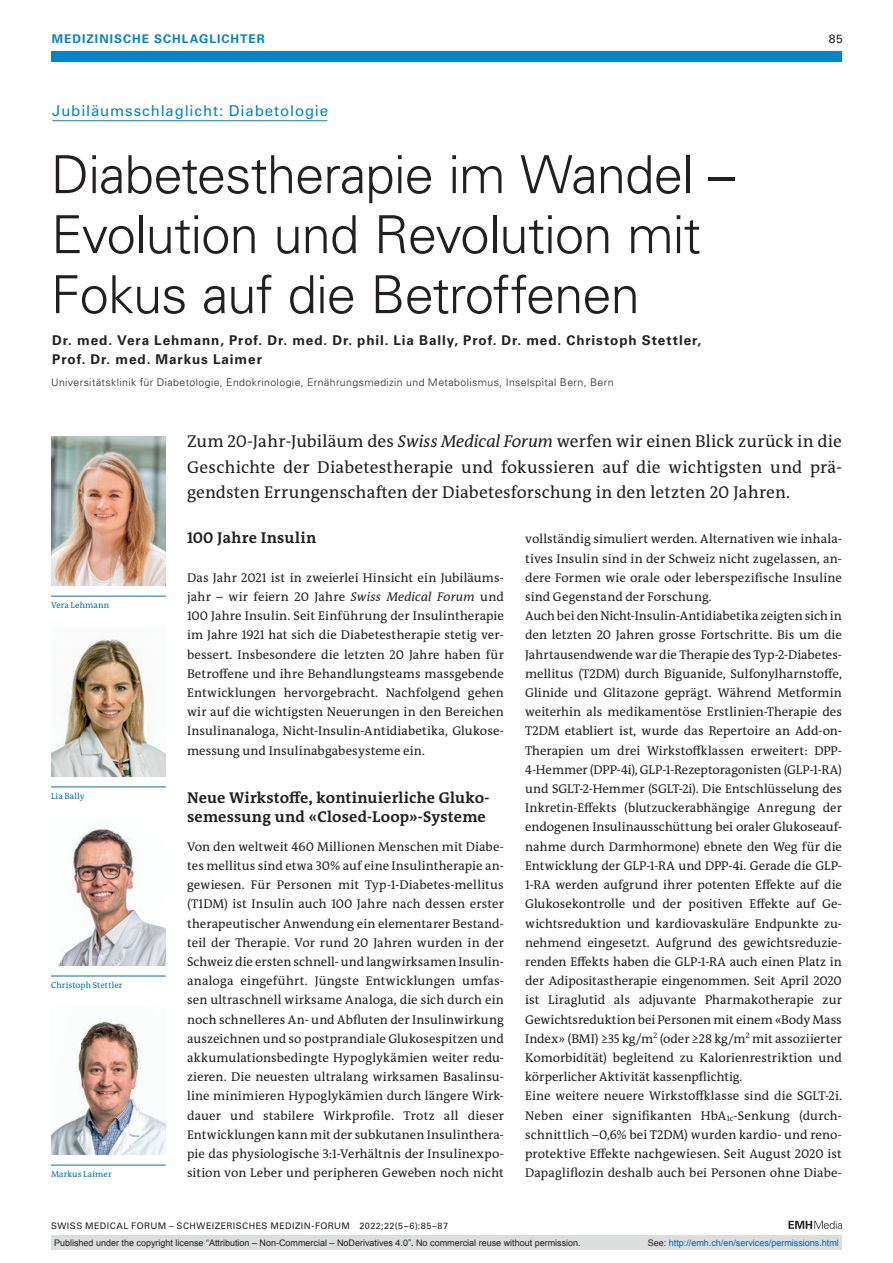
<style>
.page{position:relative;width:893px;height:1263px;background:#fff}
.page>*{position:absolute;margin:0;border:0;box-sizing:border-box;transform-origin:0 0}
.article-title{font:300 52.5px/60px "Univers LT Std";letter-spacing:-.02em;color:#231f20}
.section-pl{font:17.25px/25.5px "The Antiqua B W5 Plain";letter-spacing:.01em;color:#231f20;text-align:justify}
.section-h1{font:700 15.75px/19.2px "The Antiqua B W7";letter-spacing:.01em;color:#231f20}
.pre-heading{font:15px "Univers LT Std";letter-spacing:.055em;color:#0084ca}
.author-notes{font:700 13.5px/19.2px "Univers LT Std";letter-spacing:.065em;color:#231f20}
.section-pn{font:12.75px/19.2px "The Antiqua B W5 Plain";letter-spacing:.005em;color:#231f20;text-align:justify}
.ressort{font:700 12px "Univers LT Std";letter-spacing:.085em;color:#0084ca}
.ressort-2{font:12px "Univers LT Std";color:#231f20}
.aff{font:300 10.5px "Univers LT Std";letter-spacing:.04em;color:#231f20}
.t1{font:9px "Arial";color:#231f20}
.fusszeile{font:9px "Univers LT Std";letter-spacing:.05em;color:#231f20}
.t2{font:9px "Arial";color:#0066b3}
.portrait-caption{font:8.7px "The Antiqua B W5 Plain";letter-spacing:.01em;color:#0072b2}
.s1{font-style:italic}
.s2{color:#231f20}
</style>
<div class="page">
<div style="left:51px;top:51px;width:791px;height:11px;background:#0084ca"></div>
<svg style="left:788px;top:1221px;width:54px;height:8px"></svg>
<hr style="left:52px;top:120px;width:275px;height:1px;background:#0084ca">
<hr style="left:51px;top:976px;width:115px;height:1px;background:#0072b2">
<img style="left:58px;top:827px;width:108px;height:138px">
<hr style="left:51px;top:596px;width:115px;height:1px;background:#0072b2">
<img style="left:51px;top:437px;width:115px;height:149px">
<hr style="left:51px;top:1165px;width:115px;height:1px;background:#0072b2">
<img style="left:51px;top:1017px;width:115px;height:137px">
<hr style="left:51px;top:787px;width:115px;height:1px;background:#0072b2">
<img style="left:51px;top:636px;width:115px;height:140px">
<div style="left:51px;top:1235px;width:791px;height:15px;background:#dcdddf"></div>
<p class="ressort" style="left:52px;top:31px;width:215px">MEDIZINISCHE SCHLAGLICHTER</p>
<p class="ressort-2" style="left:829px;top:31px;width:16px">85</p>
<p class="pre-heading" style="left:52px;top:102px;width:277px">Jubiläumsschlaglicht: Diabetologie</p>
<p class="article-title" style="left:51px;top:145px;width:685px">Diabetestherapie im Wandel –<br>Evolution und Revolution mit<br>Fokus auf die Betroffenen</p>
<p class="author-notes" style="left:52px;top:331px;width:651px">Dr. med. Vera Lehmann, Prof. Dr. med. Dr. phil. Lia Bally, Prof. Dr. med. Christoph Stettler,<br>Prof. Dr. med. Markus Laimer</p>
<p class="aff" style="left:51px;top:376px;width:564px">Universitätsklinik für Diabetologie, Endokrinologie, Ernährungsmedizin und Metabolismus, Inselspital Bern, Bern</p>
<p class="portrait-caption" style="left:51px;top:600px;width:60px">Vera Lehmann</p>
<p class="portrait-caption" style="left:51px;top:791px;width:35px">Lia Bally</p>
<p class="portrait-caption" style="left:51px;top:980px;width:73px">Christoph Stettler</p>
<p class="portrait-caption" style="left:51px;top:1169px;width:62px">Markus Laimer</p>
<p class="section-pl" style="left:187px;top:429px;width:656px">Zum 20-Jahr-Jubiläum des <span class="s1">Swiss Medical Forum</span> werfen wir einen Blick zurück in die Geschichte der Diabetestherapie und fokussieren auf die wichtigsten und prä&shy;gendsten Errungenschaften der Diabetesforschung in den letzten 20 Jahren.</p>
<p class="section-h1" style="left:187px;top:529px;width:131px">100 Jahre Insulin</p>
<p class="section-pn" style="left:187px;top:568px;width:318px">Das Jahr 2021 ist in zweierlei Hinsicht ein Jubiläums&shy;jahr – wir feiern 20 Jahre <span class="s1">Swiss Medical Forum</span> und 100 Jahre Insulin. Seit Einführung der Insulintherapie im Jahre 1921 hat sich die Diabetestherapie stetig ver&shy;bessert. Insbesondere die letzten 20 Jahre haben für Betroffene und ihre Behandlungsteams massgebende Entwicklungen hervorgebracht. Nachfolgend gehen wir auf die wichtigsten Neuerungen in den Bereichen Insulinanaloga, Nicht-Insulin-Antidiabetika, Glukose&shy;messung und Insulinabgabesysteme ein.</p>
<p class="section-h1" style="left:187px;top:788px;width:304px">Neue Wirkstoffe, kontinuierliche Gluko&shy;semessung und «Closed-Loop»-Systeme</p>
<p class="section-pn" style="left:187px;top:837px;width:318px">Von den weltweit 460 Millionen Menschen mit Diabe&shy;tes mellitus sind etwa 30% auf eine Insulintherapie an&shy;gewiesen. Für Personen mit Typ-1-Diabetes-mellitus (T1DM) ist Insulin auch 100 Jahre nach dessen erster therapeutischer Anwendung ein elementarer Bestand&shy;teil der Therapie. Vor rund 20 Jahren wurden in der Schweiz die ersten schnell- und langwirksamen Insulin&shy;analoga eingeführt. Jüngste Entwicklungen umfas&shy;sen ultraschnell wirksame Analoga, die sich durch ein noch schnelleres An- und Abfluten der Insulinwirkung auszeichnen und so postprandiale Glukosespitzen und akkumulationsbedingte Hypoglykämien weiter redu&shy;zieren. Die neuesten ultralang wirksamen Basalinsu&shy;line minimieren Hypoglykämien durch längere Wirk&shy;dauer und stabilere Wirkprofile. Trotz all dieser Entwicklungen kann mit der subkutanen Insulinthera&shy;pie das physiologische 3:1-Verhältnis der Insulinexpo&shy;sition von Leber und peripheren Geweben noch nicht</p>
<p class="section-pn" style="left:525px;top:530px;width:318px">vollständig simuliert werden. Alternativen wie inhala&shy;tives Insulin sind in der Schweiz nicht zugelassen, an&shy;dere Formen wie orale oder leberspezifische Insuline sind Gegenstand der Forschung.</p>
<p class="section-pn" style="left:525px;top:606px;width:318px">Auch bei den Nicht-Insulin-Antidiabetika zeigten sich in den letzten 20 Jahren grosse Fortschritte. Bis um die Jahrtausendwende war die Therapie des Typ-2-Diabetes&shy;mellitus (T2DM) durch Biguanide, Sulfonylharnstoffe, Glinide und Glitazone geprägt. Während Metformin weiterhin als medikamentöse Erstlinien-Therapie des T2DM etabliert ist, wurde das Repertoire an Add-on-Therapien um drei Wirkstoffklassen erweitert: DPP-4-Hemmer (DPP-4i), GLP-1-Rezeptoragonisten (GLP-1-RA) und SGLT-2-Hemmer (SGLT-2i). Die Entschlüsselung des Inkretin-Effekts (blutzuckerabhängige Anregung der endogenen Insulinausschüttung bei oraler Glukoseauf&shy;nahme durch Darmhormone) ebnete den Weg für die Entwicklung der GLP-1-RA und DPP-4i. Gerade die GLP-1-RA werden aufgrund ihrer potenten Effekte auf die Glukosekontrolle und der positiven Effekte auf Ge&shy;wichtsreduktion und kardiovaskuläre Endpunkte zu&shy;nehmend eingesetzt. Aufgrund des gewichtsreduzie&shy;renden Effekts haben die GLP-1-RA auch einen Platz in der Adipositastherapie eingenommen. Seit April 2020 ist Liraglutid als adjuvante Pharmakotherapie zur Gewichtsreduktion bei Personen mit einem «Body Mass Index» (BMI) ≥35 kg/m<sup>2</sup> (oder ≥28 kg/m<sup>2</sup> mit assoziierter Komorbidität) begleitend zu Kalorienrestriktion und körperlicher Aktivität kassenpflichtig.</p>
<p class="section-pn" style="left:525px;top:1086px;width:318px">Eine weitere neuere Wirkstoffklasse sind die SGLT-2i.<br>Neben einer signifikanten HbA<sub>1c</sub>-Senkung (durch&shy;schnittlich −0,6% bei T2DM) wurden kardio- und reno&shy;protektive Effekte nachgewiesen. Seit August 2020 ist Dapagliflozin deshalb auch bei Personen ohne Diabe-</p>
<p class="fusszeile" style="left:51px;top:1220px;width:399px">SWISS MEDICAL FORUM – SCHWEIZERISCHES MEDIZIN-FORUM 2022;22(5–6):85–87</p>
<p class="t1" style="left:54px;top:1237px;width:528px">Published under the copyright license “Attribution – Non-Commercial – NoDerivatives 4.0”. No commercial reuse without permission.</p>
<p class="t2" style="left:648px;top:1237px;width:193px"><span class="s2">See:</span> http://emh.ch/en/services/permissions.html</p>
</div>
